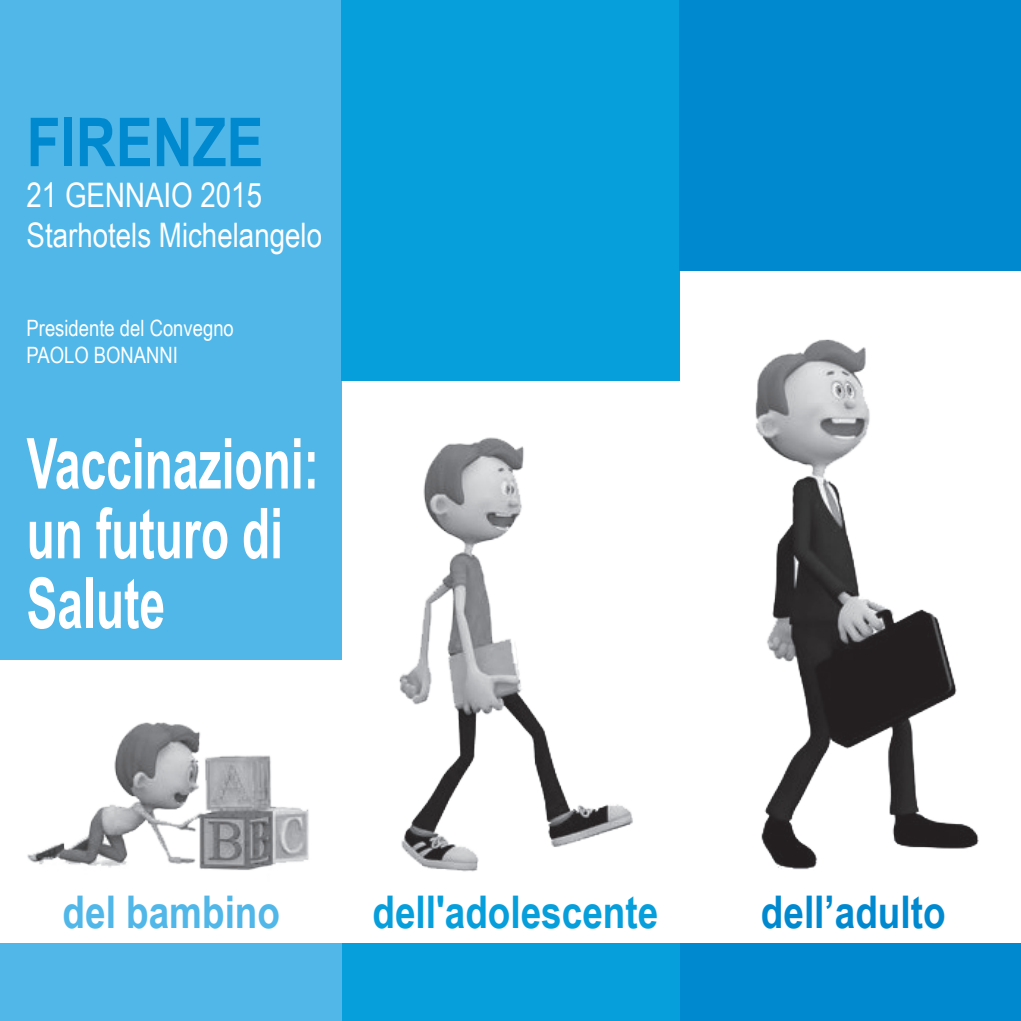
<style>
.page{position:relative;width:1021px;height:1021px;background:#fff}
.page>*{position:absolute;margin:0;border:0;box-sizing:border-box;transform-origin:0 0}
.t1{font:700 70.2px/69.8px "Arial Narrow";color:#fff;scale:.8 1}
.t2{font:700 67.5px "Arial Narrow";color:#0089cf}
.t3{font:700 45px "Arial Narrow";color:#069edb}
.t4{font:700 45px "Arial Narrow";color:#0089cf}
.t5{font:700 45px "Arial Narrow";color:#50b7e8}
.t6{font:33.75px/40.5px "Arial Narrow";color:#fff}
.t7{font:22.5px/27px "Arial Narrow";color:#fff}
</style>
<div class="page">
<div style="left:679px;top:943px;width:341px;height:77px;background:#0089cf"></div>
<div style="left:341px;top:943px;width:338px;height:77px;background:#069edb"></div>
<div style="left:0;top:943px;width:341px;height:77px;background:#50b7e8"></div>
<img style="left:27px;top:722px;width:282px;height:148px">
<img style="left:399px;top:437px;width:234px;height:435px">
<img style="left:755px;top:339px;width:224px;height:531px">
<div style="left:0;top:0;width:341px;height:659px;background:#50b7e8"></div>
<div style="left:341px;top:0;width:338px;height:381px;background:#069edb"></div>
<div style="left:679px;top:0;width:341px;height:270px;background:#0089cf"></div>
<h2 class="t2" style="left:27px;top:91px;width:238px">FIRENZE</h2>
<p class="t6" style="left:27px;top:173px;width:297px">21 GENNAIO 2015<br>Starhotels Michelangelo</p>
<p class="t7" style="left:27px;top:314px;width:209px">Presidente del Convegno<br>PAOLO BONANNI</p>
<h1 class="t1" style="left:27px;top:425px;width:367px">Vaccinazioni: un futuro di<br>Salute</h1>
<h3 class="t5" style="left:63px;top:877px;width:219px">del bambino</h3>
<h3 class="t3" style="left:372px;top:877px;width:287px">dell'adolescente</h3>
<h3 class="t4" style="left:761px;top:877px;width:186px">dell’adulto</h3>
</div>
